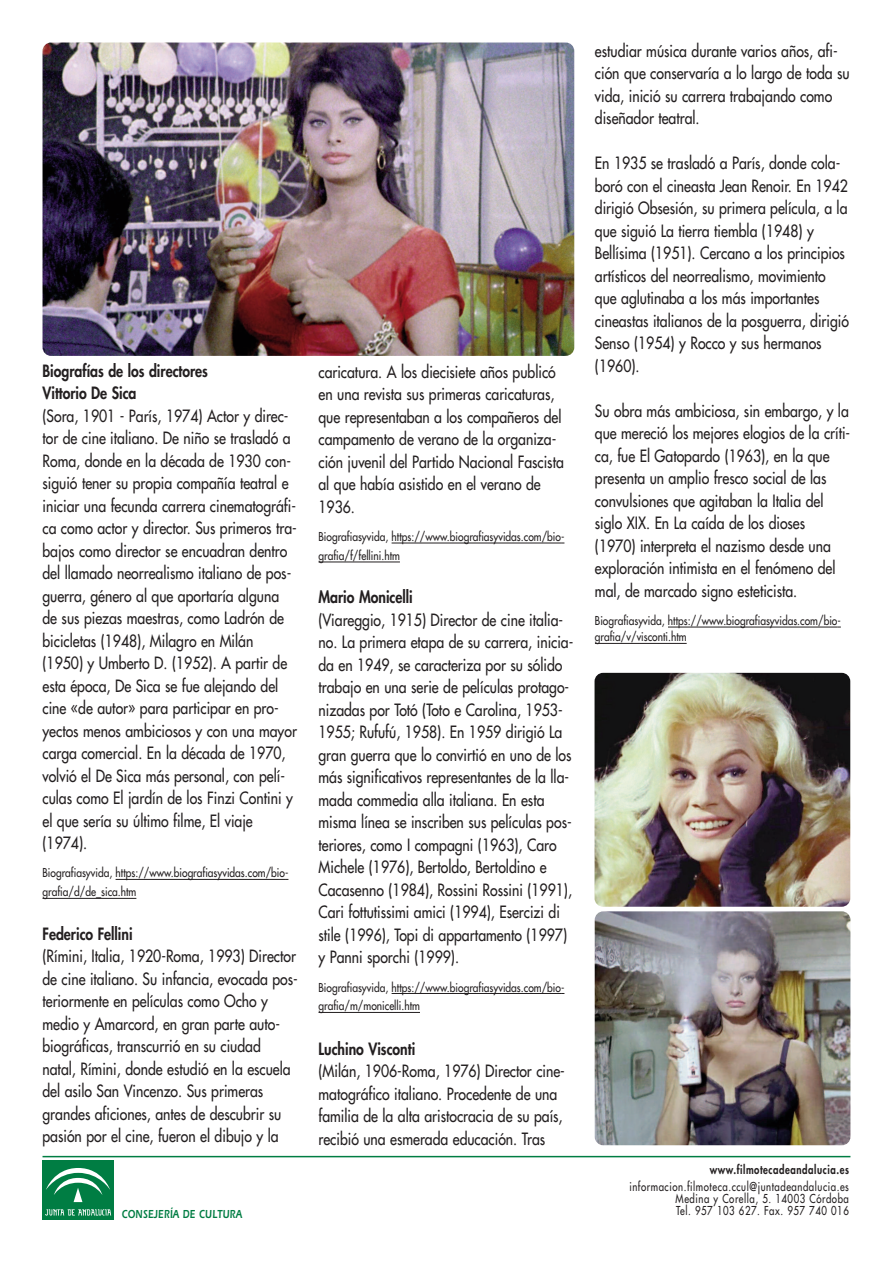
<style>
.page{position:relative;width:893px;height:1263px;background:#fff}
.page>*{position:absolute;margin:0;border:0;box-sizing:border-box;transform-origin:0 0}
.t1{font:16.5px/22.5px "Futura LT";color:#231f20;scale:.85 1}
.t2{font:800 16.5px/22px "Futura LT";color:#231f20;scale:.85 1}
.t3{font:12px/18.9px "Futura LT";color:#231f20;scale:.85 1}
.t4{font:12px/12px "Futura LT";letter-spacing:.06em;color:#231f20;text-align:right;scale:.8 1}
.t5{font:800 12px "Futura LT";letter-spacing:.06em;color:#231f20;scale:.8 1}
.t6{font:12px "Erie Black Plain";letter-spacing:.03em;color:#007d43;scale:.75 1}
</style>
<div class="page">
<hr style="left:116px;top:879px;width:169px;height:1px;background:#231f20">
<hr style="left:43px;top:898px;width:93px;height:1px;background:#231f20">
<hr style="left:392px;top:542px;width:169px;height:1px;background:#231f20">
<hr style="left:319px;top:561px;width:81px;height:1px;background:#231f20">
<hr style="left:392px;top:993px;width:169px;height:1px;background:#231f20">
<hr style="left:319px;top:1012px;width:101px;height:1px;background:#231f20">
<hr style="left:668px;top:627px;width:169px;height:1px;background:#231f20">
<hr style="left:595px;top:643px;width:92px;height:1px;background:#231f20">
<hr style="left:43px;top:1156px;width:807px;height:1px;background:#007d43">
<img style="left:595px;top:911px;width:255px;height:234px;border-radius:9px">
<img style="left:594px;top:673px;width:256px;height:234px;border-radius:9px">
<div style="left:43px;top:1160px;width:71px;height:60px;background:#007d43"></div>
<svg style="left:45px;top:1209px;width:66px;height:6px"></svg>
<svg style="left:46px;top:1168px;width:64px;height:35px"></svg>
<img style="left:43px;top:43px;width:531px;height:312px;border-radius:9px">
<p class="t2" style="left:43px;top:360px;width:196px">Biografías de los directores<br>Vittorio De Sica</p>
<p class="t1" style="left:43px;top:404px;width:301px">(Sora, 1901 - París, 1974) Actor y direc&shy;tor de cine italiano. De niño se trasladó a Roma, donde en la década de 1930 con&shy;siguió tener su propia compañía teatral e iniciar una fecunda carrera cinematográfi&shy;ca como actor y director. Sus primeros tra&shy;bajos como director se encuadran dentro del llamado neorrealismo italiano de pos&shy;guerra, género al que aportaría alguna de sus piezas maestras, como Ladrón de bicicletas (1948), Milagro en Milán (1950) y Umberto D. (1952). A partir de esta época, De Sica se fue alejando del cine «de autor» para participar en pro&shy;yectos menos ambiciosos y con una mayor carga comercial. En la década de 1970, volvió el De Sica más personal, con pelí&shy;culas como El jardín de los Finzi Contini y el que sería su último filme, El viaje (1974).</p>
<p class="t3" style="left:43px;top:863px;width:291px">Biografiasyvida, https://www.biografiasyvidas.com/bio&shy;grafia/d/de_sica.htm</p>
<p class="t2" style="left:43px;top:922px;width:108px">Federico Fellini</p>
<p class="t1" style="left:43px;top:945px;width:302px">(Rímini, Italia, 1920-Roma, 1993) Director de cine italiano. Su infancia, evocada pos&shy;teriormente en películas como Ocho y medio y Amarcord, en gran parte auto&shy;biográficas, transcurrió en su ciudad natal, Rímini, donde estudió en la escuela del asilo San Vincenzo. Sus primeras grandes aficiones, antes de descubrir su pasión por el cine, fueron el dibujo y la</p>
<p class="t1" style="left:318px;top:360px;width:290px">caricatura. A los diecisiete años publicó en una revista sus primeras caricaturas, que representaban a los compañeros del campamento de verano de la organiza&shy;ción juvenil del Partido Nacional Fascista al que había asistido en el verano de 1936.</p>
<p class="t3" style="left:318px;top:527px;width:291px">Biografiasyvida, https://www.biografiasyvidas.com/bio&shy;grafia/f/fellini.htm</p>
<p class="t2" style="left:318px;top:586px;width:112px">Mario Monicelli</p>
<p class="t1" style="left:318px;top:608px;width:301px">(Viareggio, 1915) Director de cine italia&shy;no. La primera etapa de su carrera, inicia&shy;da en 1949, se caracteriza por su sólido trabajo en una serie de películas protago&shy;nizadas por Totó (Toto e Carolina, 1953- 1955; Rufufú, 1958). En 1959 dirigió La gran guerra que lo convirtió en uno de los más significativos representantes de la lla&shy;mada commedia alla italiana. En esta misma línea se inscriben sus películas pos&shy;teriores, como I compagni (1963), Caro Michele (1976), Bertoldo, Bertoldino e Cacasenno (1984), Rossini Rossini (1991), Cari fottutissimi amici (1994), Esercizi di stile (1996), Topi di appartamento (1997) y Panni sporchi (1999).</p>
<p class="t3" style="left:318px;top:977px;width:291px">Biografiasyvida, https://www.biografiasyvidas.com/bio&shy;grafia/m/monicelli.htm</p>
<p class="t2" style="left:318px;top:1037px;width:115px">Luchino Visconti</p>
<p class="t1" style="left:318px;top:1060px;width:291px">(Milán, 1906-Roma, 1976) Director cine&shy;matográfico italiano. Procedente de una familia de la alta aristocracia de su país, recibió una esmerada educación. Tras</p>
<p class="t1" style="left:595px;top:39px;width:301px">estudiar música durante varios años, afi&shy;ción que conservaría a lo largo de toda su vida, inició su carrera trabajando como diseñador teatral.</p>
<p class="t1" style="left:595px;top:152px;width:300px">En 1935 se trasladó a París, donde cola&shy;boró con el cineasta Jean Renoir. En 1942 dirigió Obsesión, su primera película, a la que siguió La tierra tiembla (1948) y Bellísima (1951). Cercano a los principios artísticos del neorrealismo, movimiento que aglutinaba a los más importantes cineastas italianos de la posguerra, dirigió Senso (1954) y Rocco y sus hermanos (1960).</p>
<p class="t1" style="left:595px;top:399px;width:302px">Su obra más ambiciosa, sin embargo, y la que mereció los mejores elogios de la críti&shy;ca, fue El Gatopardo (1963), en la que presenta un amplio fresco social de las convulsiones que agitaban la Italia del siglo XIX. En La caída de los dioses<br>(1970) interpreta el nazismo desde una exploración intimista en el fenómeno del mal, de marcado signo esteticista.</p>
<p class="t3" style="left:595px;top:612px;width:291px;line-height:16.4px">Biografiasyvida, https://www.biografiasyvidas.com/bio&shy;grafia/v/visconti.htm</p>
<p class="t5" style="left:710px;top:1162px;width:176px">www.filmotecadeandalucia.es</p>
<p class="t4" style="left:629px;top:1180px;width:276px">informacion.filmoteca.ccul@juntadeandalucia.es<br>Medina y Corella, 5. 14003 Córdoba</p>
<p class="t6" style="left:122px;top:1206px;width:162px">CONSEJERÍA DE CULTURA</p>
<p class="t4" style="left:676px;top:1204px;width:217px">Tel. 957 103 627. Fax. 957 740 016</p>
</div>
